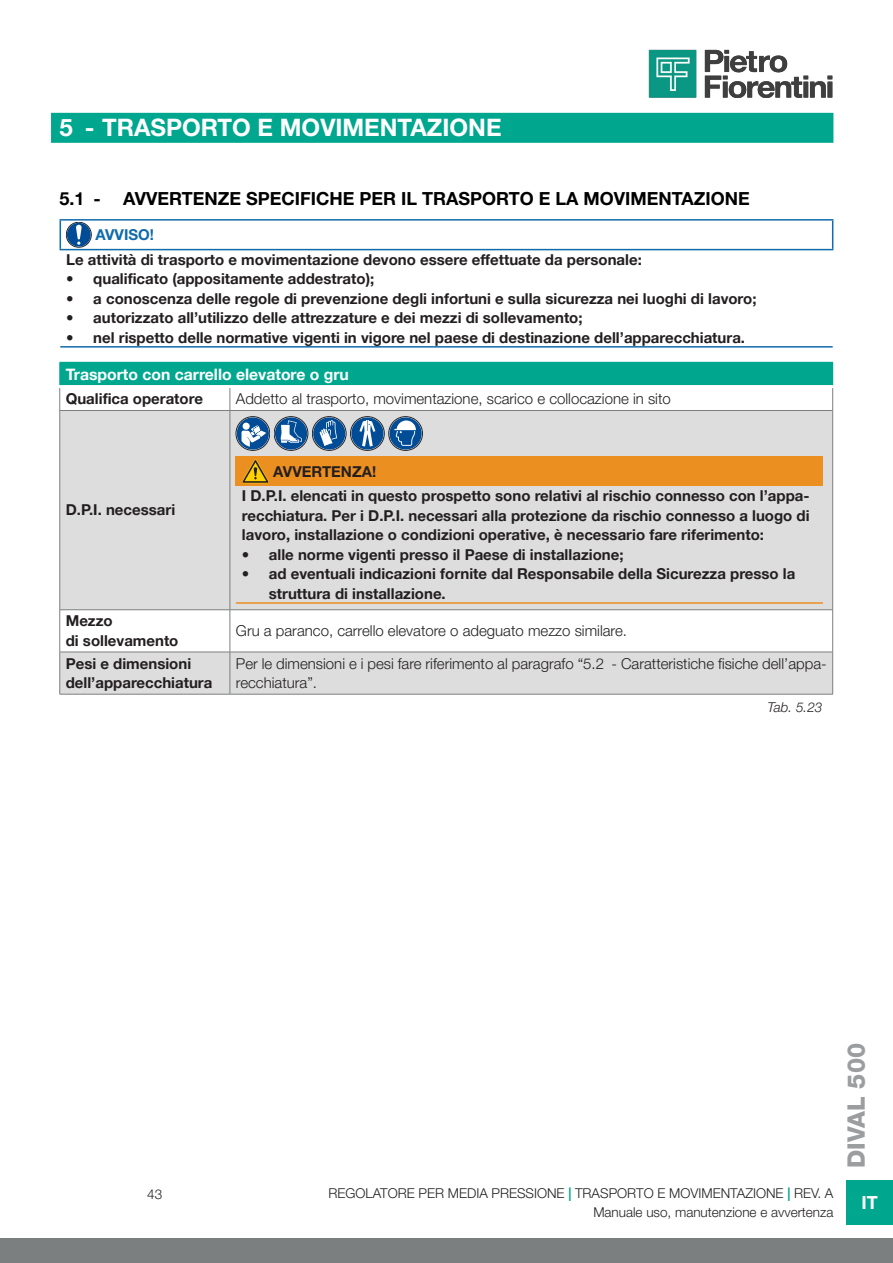
<style>
.page{position:relative;width:893px;height:1263px;background:#fff}
.page>*{position:absolute;margin:0;border:0;box-sizing:border-box;transform-origin:0 0}
.t1{font:700 24px "Helvetica Neue LT Pro";color:#fff}
.t2{font:800 24px "Helvetica Neue LT Pro";color:#9b9d9e}
.t3{font:700 18px "Helvetica Neue LT Pro";color:#000}
.t4{font:700 18px "Helvetica Neue LT Pro";color:#fff}
.Helvetica_Neue_LT_Pr{font:700 15.75px "Helvetica Neue LT Pro";color:#fff}
.Helvetica_Neue_LT_Pr-2{font:700 15px/19.5px "Helvetica Neue LT Pro";color:#231f20;text-align:justify}
.Corpo_Testo_Helvetic{font:300 15px/19.5px "Helvetica Neue LT Pro";color:#231f20}
.Helvetica_Neue_LT_Pr-3{font:700 15px "Helvetica Neue LT Pro";color:#106bac}
.t5{font:300 13.5px "Helvetica Neue LT Pro";color:#231f20}
.t6{font:italic 300 13.5px "Helvetica Neue LT Pro";color:#231f20}
.s1{font-weight:700;color:#00a78f}
</style>
<div class="page">
<img style="left:648px;top:49px;width:185px;height:49px">
<div style="left:0;top:1238px;width:893px;height:25px;background:#7c7f80"></div>
<div style="left:846px;top:1180px;width:47px;height:45px;background:#00a78f"></div>
<div style="left:51px;top:113px;width:782px;height:30px;background:#00a78f"></div>
<hr style="left:60px;top:346px;width:773px;height:2px;background:#106bac">
<hr style="left:60px;top:219px;width:773px;height:2px;background:#106bac">
<svg style="left:60px;top:221px;width:1px;height:28px"></svg>
<svg style="left:832px;top:221px;width:1px;height:28px"></svg>
<hr style="left:60px;top:249px;width:773px;height:1px;background:#106bac">
<svg style="left:66px;top:222px;width:25px;height:25px"></svg>
<div style="left:66px;top:222px;width:25px;height:25px;border:1px solid #231f20;border-radius:50%"></div>
<div style="left:67px;top:223px;width:24px;height:24px;background:#004c97;border-radius:50%"></div>
<svg style="left:76px;top:225px;width:6px;height:20px"></svg>
<div style="left:60px;top:362px;width:773px;height:24px;background:#00a78f"></div>
<svg style="left:60px;top:411px;width:772px;height:283px;fill:#ddd"></svg>
<hr style="left:60px;top:385px;width:170px;height:3px;background:#fff">
<hr style="left:230px;top:385px;width:603px;height:3px;background:#fff">
<svg style="left:59px;top:362px;width:1px;height:48px"></svg>
<svg style="left:230px;top:388px;width:1px;height:22px"></svg>
<svg style="left:832px;top:385px;width:1px;height:25px"></svg>
<hr style="left:60px;top:410px;width:170px;height:1px;background:#7c7f80">
<hr style="left:59px;top:411px;width:1px;height:198px;background:#7c7f80">
<hr style="left:230px;top:410px;width:603px;height:1px;background:#7c7f80">
<hr style="left:230px;top:411px;width:1px;height:198px;background:#7c7f80">
<hr style="left:832px;top:411px;width:1px;height:198px;background:#7c7f80">
<hr style="left:60px;top:609px;width:170px;height:1px;background:#7c7f80">
<hr style="left:59px;top:610px;width:1px;height:42px;background:#7c7f80">
<hr style="left:230px;top:609px;width:603px;height:1px;background:#7c7f80">
<hr style="left:230px;top:610px;width:1px;height:42px;background:#7c7f80">
<hr style="left:832px;top:610px;width:1px;height:42px;background:#7c7f80">
<hr style="left:60px;top:652px;width:170px;height:1px;background:#7c7f80">
<hr style="left:59px;top:652px;width:1px;height:42px;background:#7c7f80">
<hr style="left:230px;top:652px;width:603px;height:1px;background:#7c7f80">
<hr style="left:230px;top:652px;width:1px;height:42px;background:#7c7f80">
<hr style="left:832px;top:652px;width:1px;height:42px;background:#7c7f80">
<hr style="left:60px;top:694px;width:170px;height:1px;background:#7c7f80">
<hr style="left:230px;top:694px;width:603px;height:1px;background:#7c7f80">
<svg style="left:236px;top:417px;width:34px;height:33px"></svg>
<div style="left:236px;top:417px;width:34px;height:33px;border:1px solid #231f20;border-radius:50%"></div>
<div style="left:237px;top:417px;width:32px;height:33px;background:#004c97;border-radius:50%"></div>
<svg style="left:241px;top:425px;width:25px;height:22px"></svg>
<div style="left:243px;top:423px;width:7px;height:7px;background:#fff;border-radius:50%"></div>
<svg style="left:274px;top:417px;width:34px;height:33px"></svg>
<div style="left:274px;top:417px;width:34px;height:33px;border:1px solid #231f20;border-radius:50%"></div>
<div style="left:275px;top:417px;width:32px;height:33px;background:#004c97;border-radius:50%"></div>
<svg style="left:281px;top:420px;width:21px;height:23px"></svg>
<svg style="left:312px;top:417px;width:34px;height:33px"></svg>
<div style="left:312px;top:417px;width:34px;height:33px;border:1px solid #231f20;border-radius:50%"></div>
<div style="left:313px;top:417px;width:32px;height:33px;background:#004c97;border-radius:50%"></div>
<svg style="left:319px;top:420px;width:18px;height:26px"></svg>
<svg style="left:351px;top:417px;width:33px;height:33px"></svg>
<div style="left:350px;top:417px;width:34px;height:33px;border:1px solid #231f20;border-radius:50%"></div>
<div style="left:351px;top:417px;width:32px;height:33px;background:#004c97;border-radius:50%"></div>
<svg style="left:359px;top:420px;width:16px;height:26px"></svg>
<svg style="left:389px;top:417px;width:33px;height:33px"></svg>
<div style="left:389px;top:417px;width:33px;height:33px;border:1px solid #231f20;border-radius:50%"></div>
<svg style="left:390px;top:417px;width:32px;height:33px"></svg>
<svg style="left:394px;top:420px;width:22px;height:26px"></svg>
<div style="left:236px;top:456px;width:587px;height:30px;background:#ec8f21"></div>
<hr style="left:236px;top:602px;width:587px;height:2px;background:#ec8f21">
<svg style="left:242px;top:459px;width:27px;height:24px"></svg>
<p class="t1" style="left:60px;top:113px;width:444px">5 - TRASPORTO E MOVIMENTAZIONE</p>
<p class="t3" style="left:60px;top:187px;width:692px">5.1 - AVVERTENZE SPECIFICHE PER IL TRASPORTO E LA MOVIMENTAZIONE</p>
<p class="Helvetica_Neue_LT_Pr-3" style="left:96px;top:225px;width:60px">AVVISO!</p>
<p class="Helvetica_Neue_LT_Pr-2" style="left:66px;top:249px;width:577px">Le attività di trasporto e movimentazione devono essere effettuate da personale:</p>
<p class="Helvetica_Neue_LT_Pr-2" style="left:66px;top:269px;width:310px">• qualificato (appositamente addestrato);</p>
<p class="Helvetica_Neue_LT_Pr-2" style="left:66px;top:288px;width:692px">• a conoscenza delle regole di prevenzione degli infortuni e sulla sicurezza nei luoghi di lavoro;</p>
<p class="Helvetica_Neue_LT_Pr-2" style="left:66px;top:308px;width:518px">• autorizzato all’utilizzo delle attrezzature e dei mezzi di sollevamento;</p>
<p class="Helvetica_Neue_LT_Pr-2" style="left:66px;top:327px;width:680px">• nel rispetto delle normative vigenti in vigore nel paese di destinazione dell’apparecchiatura.</p>
<p class="Helvetica_Neue_LT_Pr" style="left:66px;top:365px;width:285px">Trasporto con carrello elevatore o gru</p>
<p class="Helvetica_Neue_LT_Pr-2" style="left:66px;top:388px;width:139px">Qualifica operatore</p>
<p class="Corpo_Testo_Helvetic" style="left:236px;top:388px;width:436px">Addetto al trasporto, movimentazione, scarico e collocazione in sito</p>
<p class="Helvetica_Neue_LT_Pr-2" style="left:66px;top:500px;width:111px">D.P.I. necessari</p>
<p class="Helvetica_Neue_LT_Pr-2" style="left:66px;top:611px;width:48px">Mezzo</p>
<p class="Helvetica_Neue_LT_Pr-2" style="left:66px;top:630px;width:114px">di sollevamento</p>
<p class="Helvetica_Neue_LT_Pr-2" style="left:66px;top:653px;width:127px">Pesi e dimensioni</p>
<p class="Helvetica_Neue_LT_Pr-2" style="left:66px;top:673px;width:148px">dell’apparecchiatura</p>
<p class="Helvetica_Neue_LT_Pr-2" style="left:273px;top:462px;width:104px">AVVERTENZA!</p>
<p class="Helvetica_Neue_LT_Pr-2" style="left:242px;top:486px;width:569px">I D.P.I. elencati in questo prospetto sono relativi al rischio connesso con l’appa&shy;recchiatura. Per i D.P.I. necessari alla protezione da rischio connesso a luogo di lavoro, installazione o condizioni operative, è necessario fare riferimento:</p>
<p class="Helvetica_Neue_LT_Pr-2" style="left:242px;top:544px;width:383px">• alle norme vigenti presso il Paese di installazione;</p>
<p class="Helvetica_Neue_LT_Pr-2" style="left:269px;top:564px;width:528px;text-indent:-27px">• ad eventuali indicazioni fornite dal Responsabile della Sicurezza presso la struttura di installazione.</p>
<p class="Corpo_Testo_Helvetic" style="left:236px;top:621px;width:393px">Gru a paranco, carrello elevatore o adeguato mezzo similare.</p>
<p class="Corpo_Testo_Helvetic" style="left:236px;top:653px;width:592px">Per le dimensioni e i pesi fare riferimento al paragrafo “5.2 - Caratteristiche fisiche dell’appa&shy;recchiatura”.</p>
<p class="t6" style="left:768px;top:699px;width:56px">Tab. 5.23</p>
<p class="t5" style="left:147px;top:1185px;width:17px">43</p>
<p class="t5" style="left:328px;top:1185px;width:506px">REGOLATORE PER MEDIA PRESSIONE <span class="s1">|</span> TRASPORTO E MOVIMENTAZIONE <span class="s1">|</span> REV. A</p>
<p class="t5" style="left:593px;top:1204px;width:242px">Manuale uso, manutenzione e avvertenza</p>
<h1 class="t2" style="left:842px;top:1168px;width:126px;rotate:-90deg">DIVAL 500</h1>
<p class="t4" style="left:861px;top:1191px;width:18px">IT</p>
</div>
